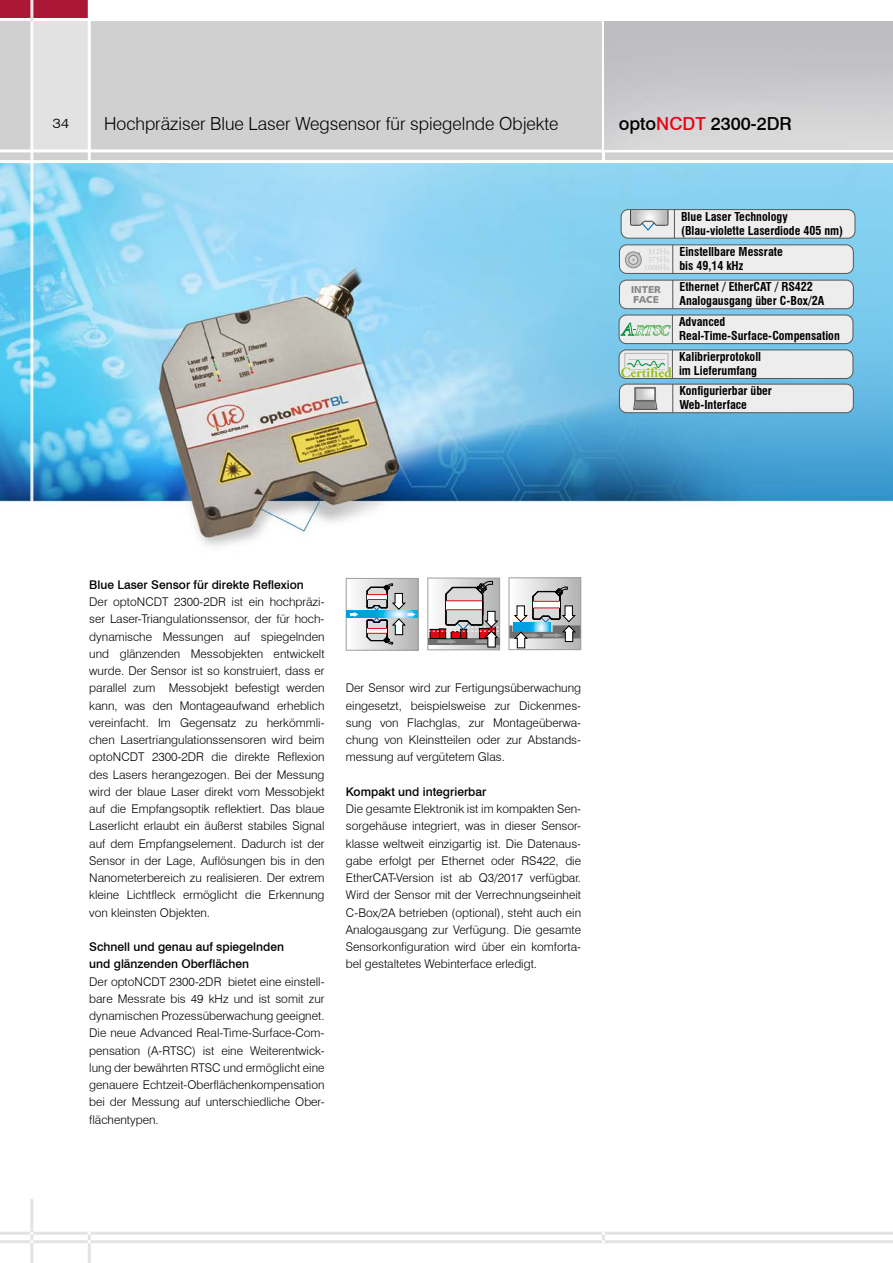
<style>
.page{position:relative;width:893px;height:1263px;background:#fff}
.page>*{position:absolute;margin:0;border:0;box-sizing:border-box;transform-origin:0 0}
.t1{font:300 18px "Swiss 721 BT";color:#000}
.t2{font:500 18px "Swiss 721 BT";color:#000}
.t3{font:300 13.5px "Swiss 721 BT";color:#000;scale:1.18 1}
.t4{font:300 12px/17.2px "Swiss 721 BT";color:#000;text-align:justify}
.t5{font:700 condensed 12px/14.1px "Swiss 721 BT";color:#000}
.t6{font:500 12px/17.2px "Swiss 721 BT";color:#000}
.t7{font:10.05px/10.5px "Humanist 531 BT Black A";color:#878787}
.t8{font:8.1px/8.1px "Adobe Garamond Pro";color:#c6c6c6;text-align:center}
.s1{color:#e30613}
</style>
<div class="page">
<img style="left:0;top:163px;width:893px;height:383px">
<div style="left:0;top:21px;width:893px;height:141px;background:#d0d0d0"></div>
<div style="left:32px;top:21px;width:57px;height:130px;background:#e2e2e2"></div>
<div style="left:0;top:0;width:89px;height:18px;background:#aa1836"></div>
<hr style="left:88px;top:0;width:3px;height:163px;background:#fff">
<hr style="left:602px;top:17px;width:3px;height:145px;background:#fff">
<hr style="left:0;top:149px;width:893px;height:3px;background:#fff">
<hr style="left:0;top:160px;width:893px;height:3px;background:#fff">
<hr style="left:0;top:1240px;width:893px;height:3px;background:#e3e3e3">
<hr style="left:30px;top:0;width:3px;height:506px;background:#e3e3e3">
<hr style="left:0;top:1232px;width:893px;height:3px;background:#e3e3e3">
<hr style="left:30px;top:1199px;width:3px;height:64px;background:#e3e3e3">
<hr style="left:88px;top:1232px;width:3px;height:31px;background:#e3e3e3">
<svg style="left:602px;top:1232px;width:3px;height:11px"></svg>
<img style="left:605px;top:21px;width:288px;height:128px">
<div style="left:619px;top:280px;width:234px;height:29px;background:#ededed;border-radius:7px"></div>
<div style="left:619px;top:280px;width:235px;height:29px;border:1px solid #575756;border-radius:7px"></div>
<svg style="left:672px;top:280px;width:1px;height:29px"></svg>
<div style="left:619px;top:245px;width:234px;height:28px;background:#ededed;border-radius:7px"></div>
<div style="left:619px;top:244px;width:235px;height:30px;border:1px solid #575756;border-radius:7px"></div>
<svg style="left:672px;top:245px;width:1px;height:29px"></svg>
<svg style="left:625px;top:251px;width:17px;height:18px"></svg>
<div style="left:619px;top:350px;width:234px;height:28px;background:#ededed;border-radius:7px"></div>
<div style="left:619px;top:350px;width:234px;height:29px;border:1px solid #575756;border-radius:7px"></div>
<div style="left:619px;top:315px;width:234px;height:29px;background:#ededed;border-radius:7px"></div>
<div style="left:619px;top:315px;width:234px;height:29px;border:1px solid #575756;border-radius:7px"></div>
<svg style="left:621px;top:315px;width:52px;height:29px"></svg>
<div style="left:619px;top:384px;width:234px;height:29px;background:#ededed;border-radius:7px"></div>
<div style="left:619px;top:384px;width:235px;height:29px;border:1px solid #575756;border-radius:7px"></div>
<svg style="left:621px;top:350px;width:52px;height:63px"></svg>
<div style="left:621px;top:210px;width:234px;height:28px;background:#ededed;border-radius:7px"></div>
<div style="left:621px;top:209px;width:234px;height:30px;border:1px solid #575756;border-radius:7px"></div>
<svg style="left:630px;top:209px;width:45px;height:29px"></svg>
<svg style="left:357px;top:580px;width:59px;height:68px"></svg>
<div style="left:346px;top:578px;width:72px;height:72px;border:1px solid #9d9d9c"></div>
<svg style="left:347px;top:610px;width:71px;height:8px"></svg>
<div style="left:509px;top:578px;width:72px;height:72px;background:linear-gradient(to right,#fff,#b0afaf)"></div>
<div style="left:509px;top:577px;width:72px;height:73px;border:1px solid #9d9d9c"></div>
<svg style="left:350px;top:612px;width:8px;height:5px"></svg>
<svg style="left:367px;top:584px;width:49px;height:61px"></svg>
<div style="left:427px;top:578px;width:73px;height:72px;border:1px solid #9d9d9c"></div>
<svg style="left:428px;top:581px;width:71px;height:67px"></svg>
<div style="left:446px;top:601px;width:36px;height:9px;background:#fff"></div>
<hr style="left:446px;top:600px;width:36px;height:1px;background:#e30613">
<hr style="left:446px;top:609px;width:36px;height:1px;background:#e30613">
<svg style="left:509px;top:587px;width:71px;height:61px"></svg>
<p class="t3" style="left:52px;top:115px;width:16px">34</p>
<h1 class="t1" style="left:104px;top:113px;width:456px">Hochpräziser Blue Laser Wegsensor für spiegelnde Objekte</h1>
<h1 class="t2" style="left:619px;top:113px;width:175px">opto<span class="s1">NCDT</span> 2300-2DR</h1>
<p class="t8" style="left:644px;top:247px;width:27px">312Hz<br>375Hz<br>1000Hz</p>
<p class="t5" style="left:681px;top:209px;width:164px">Blue Laser Technology (Blau-violette Laserdiode 405 nm)</p>
<p class="t5" style="left:679px;top:245px;width:105px">Einstellbare Messrate bis 49,14 kHz</p>
<p class="t7" style="left:631px;top:284px;width:31px">INTER<br>FACE</p>
<p class="t5" style="left:679px;top:280px;width:146px">Ethernet / EtherCAT / RS422<br>Analogausgang über C-Box/2A</p>
<p class="t5" style="left:679px;top:315px;width:162px">Advanced<br>Real-Time-Surface-Compensation</p>
<p class="t5" style="left:679px;top:350px;width:84px">Kalibrierprotokoll im Lieferumfang</p>
<p class="t6" style="left:89px;top:576px;width:216px">Blue Laser Sensor für direkte Reflexion</p>
<p class="t4" style="left:89px;top:593px;width:237px">Der optoNCDT 2300-2DR ist ein hochpräzi&shy;ser Laser-Triangulationssensor, der für hoch&shy;dynamische Messungen auf spiegelnden und glänzenden Messobjekten entwickelt wurde. Der Sensor ist so konstruiert, dass er parallel zum Messobjekt befestigt werden kann, was den Montageaufwand erheblich vereinfacht. Im Gegensatz zu herkömmli&shy;chen Lasertriangulationssensoren wird beim optoNCDT 2300-2DR die direkte Reflexion des Lasers herangezogen. Bei der Messung wird der blaue Laser direkt vom Messobjekt auf die Empfangsoptik reflektiert. Das blaue Laserlicht erlaubt ein äußerst stabiles Signal auf dem Empfangselement. Dadurch ist der Sensor in der Lage, Auflösungen bis in den Nanometerbereich zu realisieren. Der extrem kleine Lichtfleck ermöglicht die Erkennung von kleinsten Objekten.</p>
<p class="t6" style="left:89px;top:938px;width:196px">Schnell und genau auf spiegelnden und glänzenden Oberflächen</p>
<p class="t4" style="left:89px;top:973px;width:237px">Der optoNCDT 2300-2DR bietet eine einstell&shy;bare Messrate bis 49 kHz und ist somit zur dynamischen Prozessüberwachung geeignet.<br>Die neue Advanced Real-Time-Surface-Com&shy;pensation (A-RTSC) ist eine Weiterentwick&shy;lung der bewährten RTSC und ermöglicht eine genauere Echtzeit-Oberflächenkompensation bei der Messung auf unterschiedliche Ober&shy;flächentypen.</p>
<p class="t4" style="left:346px;top:679px;width:237px">Der Sensor wird zur Fertigungsüberwachung eingesetzt, beispielsweise zur Dickenmes&shy;sung von Flachglas, zur Montageüberwa&shy;chung von Kleinstteilen oder zur Abstands&shy;messung auf vergütetem Glas.</p>
<p class="t6" style="left:346px;top:783px;width:142px">Kompakt und integrierbar</p>
<p class="t4" style="left:346px;top:800px;width:237px">Die gesamte Elektronik ist im kompakten Sen&shy;sorgehäuse integriert, was in dieser Sensor&shy;klasse weltweit einzigartig ist. Die Datenaus&shy;gabe erfolgt per Ethernet oder RS422, die EtherCAT-Version ist ab Q3/2017 verfügbar.<br>Wird der Sensor mit der Verrechnungseinheit C-Box/2A betrieben (optional), steht auch ein Analogausgang zur Verfügung. Die gesamte Sensorkonfiguration wird über ein komforta&shy;bel gestaltetes Webinterface erledigt.</p>
<p class="t5" style="left:679px;top:384px;width:94px">Konfigurierbar über<br>Web-Interface</p>
</div>
